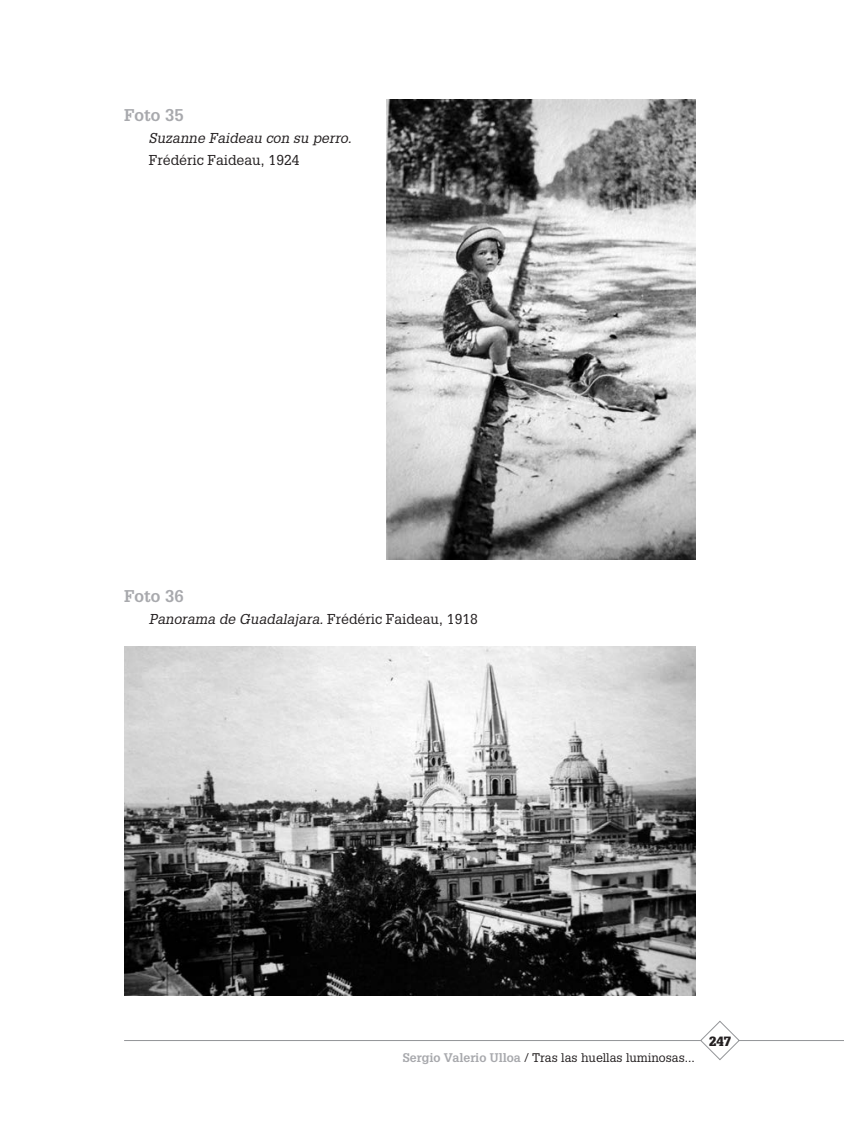
<style>
.page{position:relative;width:844px;height:1141px;background:#fff}
.page>*{position:absolute;margin:0;border:0;box-sizing:border-box;transform-origin:0 0}
.t1{font:700 16.62px "Glypha";color:#a8a9ad}
.t2{font:italic 14px "Glypha";color:#231f20}
.t3{font:14px "Glypha";color:#231f20}
.t4{font:900 13.12px "Glypha";color:#231f20}
.t5{font:12.25px "Glypha";color:#231f20}
.s1{font-style:normal}
.s2{font-weight:700;color:#a8a9ad}
</style>
<div class="page">
<hr style="left:124px;top:1040px;width:719px;height:1px;background:#939598">
<svg style="left:700px;top:1020px;width:39px;height:40px"></svg>
<img style="left:386px;top:99px;width:308px;height:460px">
<img style="left:124px;top:646px;width:570px;height:349px">
<p class="t1" style="left:124px;top:105px;width:61px">Foto 35</p>
<p class="t2" style="left:149px;top:129px;width:204px">Suzanne Faideau con su perro.</p>
<p class="t3" style="left:149px;top:151px;width:152px">Frédéric Faideau, 1924</p>
<p class="t1" style="left:124px;top:586px;width:61px">Foto 36</p>
<p class="t2" style="left:149px;top:611px;width:330px">Panorama de Guadalajara. <span class="s1">Frédéric Faideau, 1918</span></p>
<p class="t5" style="left:403px;top:1050px;width:293px"><span class="s2">Sergio Valerio Ulloa</span> / Tras las huellas luminosas...</p>
<p class="t4" style="left:709px;top:1033px;width:23px">247</p>
</div>
